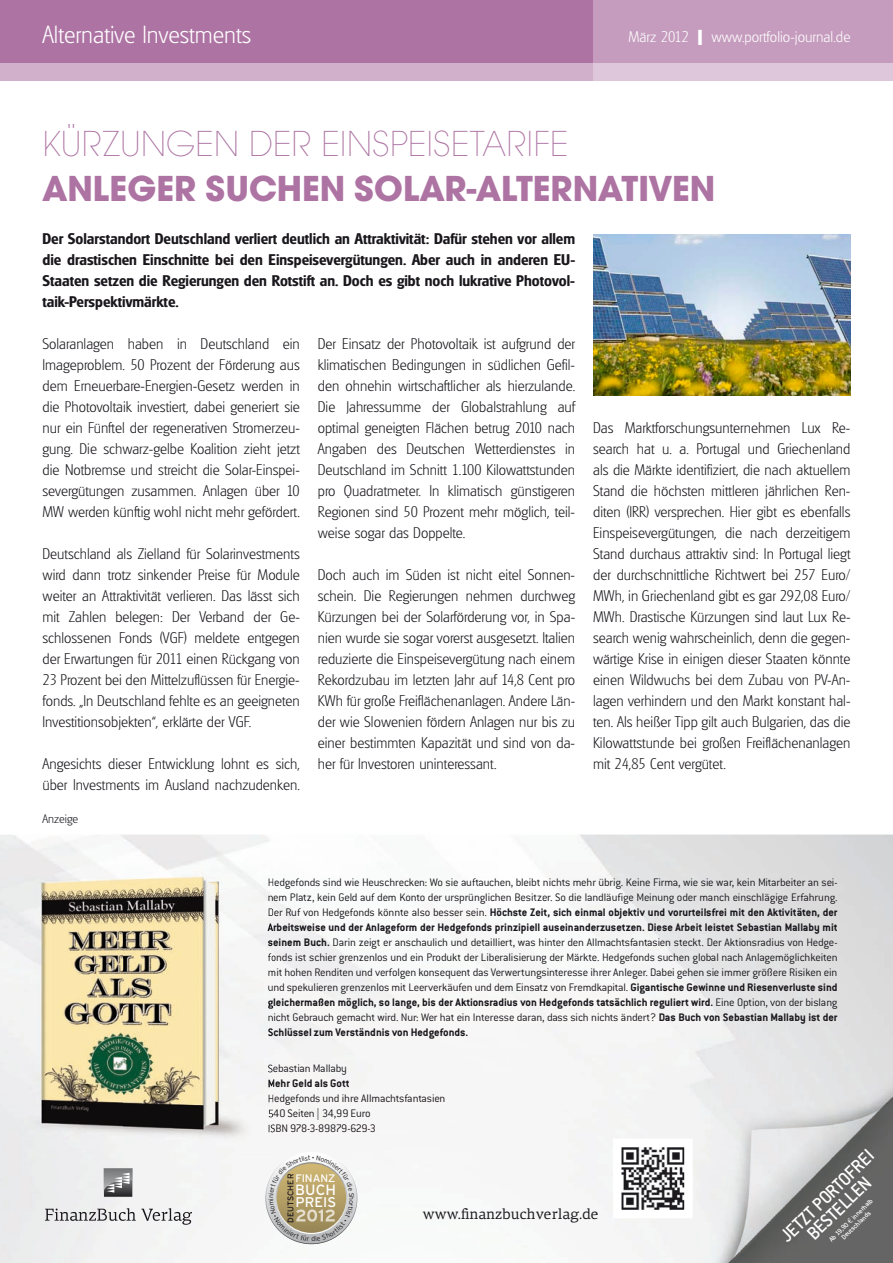
<style>
.page{position:relative;width:893px;height:1263px;background:#fff}
.page>*{position:absolute;margin:0;border:0;box-sizing:border-box;transform-origin:0 0}
.t1{font:700 37.5px "Avignon";color:#ad73a3}
.t2{font:200 37.5px "Avignon";color:#ad73a3}
.t3{font:200 24px "Glasgow Serial";color:#fff}
.t4{font:500 20.25px/17.2px "Conduit ITC";color:#fff;text-align:center}
.t5{font:200 15px/21px "Glasgow Serial";color:#1a171c;text-align:justify}
.t6{font:700 15px/21px "Glasgow Serial";color:#1a171c;text-align:justify}
.t7{font:200 15px "Glasgow Serial";color:#fff}
.t8{font:15px "PF Centro Serif Pro";letter-spacing:.01em;color:#1a171c}
.t9{font:14.85px "Interstate";color:#fff}
.t10{font:14.1px "Interstate";color:#fff}
.t11{font:300 12px/15px "Conduit ITC";letter-spacing:-.015em;color:#1a171c;text-align:justify}
.t12{font:700 12px "Conduit ITC";color:#1a171c}
.t13{font:200 12px "Glasgow Serial";color:#1a171c}
.t14{font:10.8px "Interstate";color:#fff}
.t15{font:8.25px "Interstate";color:#1a171c}
.t16{font:500 7.5px/7.4px "Conduit ITC";color:#fff;text-align:center}
.s1{font-weight:700;font-size:21px}
.s2{font-weight:700}
.s3{font-family:"Myriad Pro"}
.s4{font-family:"Euro Mono";font-weight:400}
</style>
<div class="page">
<div style="left:0;top:0;width:893px;height:81px;background:#ad73a3"></div>
<div style="left:0;top:64px;width:893px;height:17px;background:#d1b0cb"></div>
<svg style="left:593px;top:0;width:300px;height:81px;background:#caa5c4"></svg>
<img style="left:593px;top:235px;width:257px;height:160px">
<img style="left:273px;top:876px;width:620px;height:387px">
<img style="left:273px;top:878px;width:564px;height:11px">
<img style="left:273px;top:893px;width:564px;height:11px">
<img style="left:273px;top:908px;width:214px;height:11px">
<img style="left:273px;top:923px;width:564px;height:11px">
<img style="left:273px;top:938px;width:57px;height:8px">
<img style="left:273px;top:953px;width:564px;height:11px">
<img style="left:273px;top:968px;width:564px;height:11px">
<div style="left:273px;top:983px;width:355px;height:11px;background:#f8f7f6"></div>
<div style="left:273px;top:998px;width:440px;height:11px;background:#f8f7f6"></div>
<div style="left:273px;top:1013px;width:383px;height:11px;background:#f7f6f5"></div>
<div style="left:273px;top:1028px;width:195px;height:11px;background:#f7f6f5"></div>
<img style="left:273px;top:1064px;width:73px;height:11px">
<img style="left:273px;top:1079px;width:76px;height:8px">
<div style="left:273px;top:1094px;width:172px;height:11px;background:#f7f6f5"></div>
<img style="left:273px;top:1109px;width:41px;height:8px">
<img style="left:24px;top:867px;width:249px;height:257px">
<svg style="left:268px;top:878px;width:5px;height:68px"></svg>
<svg style="left:268px;top:953px;width:5px;height:86px"></svg>
<svg style="left:268px;top:1064px;width:5px;height:23px"></svg>
<svg style="left:269px;top:1094px;width:4px;height:23px"></svg>
<svg style="left:891px;top:834px;width:2px;height:7px"></svg>
<svg style="left:1px;top:1124px;width:892px;height:120px"></svg>
<h2 class="t3" style="left:43px;top:20px;width:210px">Alternative Investments</h2>
<p class="t7" style="left:711px;top:27px;width:141px">www.portfolio-journal.de</p>
<p class="t7" style="left:629px;top:27px;width:75px">März 2012 <span class="s1">I</span></p>
<h1 class="t2" style="left:43px;top:122px;width:527px">KÜRZUNGEN DER EINSPEISETARIFE</h1>
<h1 class="t1" style="left:43px;top:165px;width:674px">ANLEGER SUCHEN SOLAR-ALTERNATIVEN</h1>
<p class="t6" style="left:43px;top:228px;width:534px">Der Solarstandort Deutschland verliert deutlich an Attraktivität: Dafür stehen vor allem die drastischen Einschnitte bei den Einspeisevergütungen. Aber auch in anderen EU-Staaten setzen die Regierungen den Rotstift an. Doch es gibt noch lukrative Photovol&shy;taik-Perspektivmärkte.</p>
<p class="t5" style="left:43px;top:333px;width:259px">Solaranlagen haben in Deutschland ein Imageproblem. 50 Prozent der Förderung aus dem Erneuerbare-Energien-Gesetz werden in die Photovoltaik investiert, dabei generiert sie nur ein Fünftel der regenerativen Stromerzeu&shy;gung. Die schwarz-gelbe Koalition zieht jetzt die Notbremse und streicht die Solar-Einspei&shy;severgütungen zusammen. Anlagen über 10<br>MW werden künftig wohl nicht mehr gefördert.</p>
<p class="t5" style="left:43px;top:543px;width:259px">Deutschland als Zielland für Solarinvestments wird dann trotz sinkender Preise für Module weiter an Attraktivität verlieren. Das lässt sich mit Zahlen belegen: Der Verband der Ge&shy;schlossenen Fonds (VGF) meldete entgegen der Erwartungen für 2011 einen Rückgang von 23 Prozent bei den Mittelzuflüssen für Energie&shy;fonds. „In Deutschland fehlte es an geeigneten Investitionsobjekten“, erklärte der VGF.</p>
<p class="t5" style="left:43px;top:753px;width:259px">Angesichts dieser Entwicklung lohnt es sich, über Investments im Ausland nachzudenken.</p>
<p class="t5" style="left:318px;top:333px;width:259px">Der Einsatz der Photovoltaik ist aufgrund der klimatischen Bedingungen in südlichen Gefil&shy;den ohnehin wirtschaftlicher als hierzulande.<br>Die Jahressumme der Globalstrahlung auf optimal geneigten Flächen betrug 2010 nach Angaben des Deutschen Wetterdienstes in Deutschland im Schnitt 1.100 Kilowattstunden pro Quadratmeter. In klimatisch günstigeren Regionen sind 50 Prozent mehr möglich, teil&shy;weise sogar das Doppelte.</p>
<p class="t5" style="left:318px;top:564px;width:259px">Doch auch im Süden ist nicht eitel Sonnen&shy;schein. Die Regierungen nehmen durchweg Kürzungen bei der Solarförderung vor, in Spa&shy;nien wurde sie sogar vorerst ausgesetzt. Italien reduzierte die Einspeisevergütung nach einem Rekordzubau im letzten Jahr auf 14,8 Cent pro KWh für große Freiflächenanlagen. Andere Län&shy;der wie Slowenien fördern Anlagen nur bis zu einer bestimmten Kapazität und sind von da&shy;her für Investoren uninteressant.</p>
<p class="t5" style="left:593px;top:417px;width:259px">Das Marktforschungsunternehmen Lux Re&shy;search hat u. a. Portugal und Griechenland als die Märkte identifiziert, die nach aktuellem Stand die höchsten mittleren jährlichen Ren&shy;diten (IRR) versprechen. Hier gibt es ebenfalls Einspeisevergütungen, die nach derzeitigem Stand durchaus attraktiv sind: In Portugal liegt der durchschnittliche Richtwert bei 257 Euro/ MWh, in Griechenland gibt es gar 292,08 Euro/ MWh. Drastische Kürzungen sind laut Lux Re&shy;search wenig wahrscheinlich, denn die gegen&shy;wärtige Krise in einigen dieser Staaten könnte einen Wildwuchs bei dem Zubau von PV-An&shy;lagen verhindern und den Markt konstant hal&shy;ten. Als heißer Tipp gilt auch Bulgarien, das die Kilowattstunde bei großen Freiflächenanlagen mit 24,85 Cent vergütet.</p>
<p class="t13" style="left:43px;top:811px;width:37px">Anzeige</p>
<p class="t11" style="left:268px;top:875px;width:571px">Hedgefonds sind wie Heuschrecken: Wo sie auftauchen, bleibt nichts mehr übrig. Keine Firma, wie sie war, kein Mitarbeiter an sei&shy;nem Platz, kein Geld auf dem Konto der ursprünglichen Besitzer. So die landläufige Meinung oder manch einschlägige Erfahrung.<br>Der Ruf von Hedgefonds könnte also besser sein. <span class="s2">Höchste Zeit, sich einmal objektiv und vorurteilsfrei mit den Aktivitäten, der Arbeitsweise und der Anlageform der Hedgefonds prinzipiell auseinanderzusetzen. Diese Arbeit leistet Sebastian Mallaby mit seinem Buch.</span> Darin zeigt er anschaulich und detailliert, was hinter den Allmachtsfantasien steckt. Der Aktionsradius von Hedge&shy;fonds ist schier grenzenlos und ein Produkt der Liberalisierung der Märkte. Hedgefonds suchen global nach Anlagemöglichkeiten mit hohen Renditen und verfolgen konsequent das Verwertungsinteresse ihrer Anleger. Dabei gehen sie immer größere Risiken ein und spekulieren grenzenlos mit Leerverkäufen und dem Einsatz von Fremdkapital. <span class="s2">Gigantische Gewinne und Riesenverluste sind gleichermaßen möglich, so lange, bis der Aktionsradius von Hedgefonds tatsächlich reguliert wird.</span> Eine Option, von der bislang nicht Gebrauch gemacht wird. Nur: Wer hat ein Interesse daran, dass sich nichts ändert? <span class="s2">Das Buch von Sebastian Mallaby ist der Schlüssel zum Verständnis von Hedgefonds.</span></p>
<p class="t11" style="left:268px;top:1061px;width:81px">Sebastian Mallaby</p>
<p class="t12" style="left:268px;top:1076px;width:84px">Mehr Geld als Gott</p>
<p class="t11" style="left:268px;top:1091px;width:179px;text-align:left">Hedgefonds und ihre Allmachtsfantasien<br>540 Seiten <span class="s3">|</span> 34,99 Euro<br>ISBN 978-3-89879-629-3</p>
<h3 class="t4" style="left:777px;top:1232px;width:125px;rotate:-44deg">JETZT PORTOFREI<br>BESTELLEN</h3>
<p class="t15" style="left:286px;top:1222px;width:50px;rotate:-90deg">DEUTSCHER</p>
<p class="t9" style="left:295px;top:1181px;width:42px">BUCH</p>
<p class="t14" style="left:295px;top:1172px;width:42px">FINANZ</p>
<p class="t10" style="left:296px;top:1194px;width:42px">PREIS</p>
<p class="t16" style="left:827px;top:1237px;width:60px;rotate:-44deg">Ab 19,90 <span class="s4">€</span> innerhalb<br>Deutschlands</p>
<p class="t8" style="left:423px;top:1205px;width:177px">www.finanzbuchverlag.de</p>
</div>
